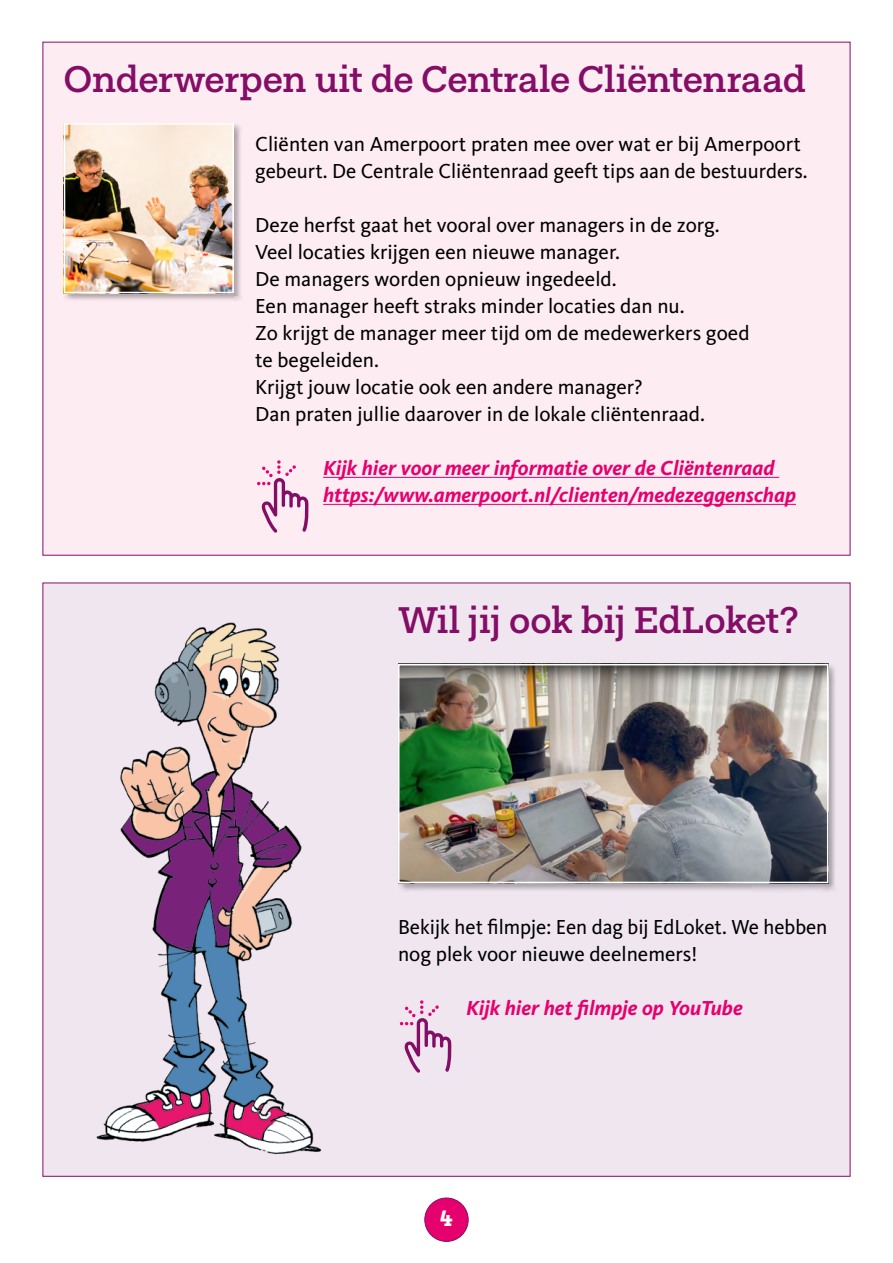
<style>
.page{position:relative;width:893px;height:1263px;background:#fff}
.page>*{position:absolute;margin:0;border:0;box-sizing:border-box;transform-origin:0 0}
.t1{font:500 37.5px "Fakt Slab Pro";letter-spacing:-.005em;color:#840e66}
.t2{font:700 22.5px "Fakt Slab Pro";color:#fff}
.t3{font:21px/27px "Kievit";color:#000}
.t4{font:italic 700 21px/27px "Kievit";color:#e6006d}
</style>
<div class="page">
<div style="left:43px;top:42px;width:807px;height:514px;background:#fdedf3"></div>
<hr style="left:323px;top:477px;width:456px;height:1px;background:#e6006d">
<hr style="left:323px;top:504px;width:473px;height:1px;background:#e6006d">
<div style="left:64px;top:123px;width:179px;height:179px;background:#000;opacity:.3"></div>
<img style="left:67px;top:126px;width:164px;height:164px">
<div style="left:64px;top:123px;width:170px;height:170px;border:2px solid #fff"></div>
<svg style="left:257px;top:460px;width:51px;height:73px"></svg>
<div style="left:43px;top:583px;width:807px;height:594px;background:#f0e6f0"></div>
<div style="left:398px;top:664px;width:439px;height:228px;background:#000;opacity:.3"></div>
<img style="left:401px;top:667px;width:424px;height:213px">
<div style="left:398px;top:664px;width:430px;height:219px;border:2px solid #fff"></div>
<img style="left:96px;top:622px;width:225px;height:533px">
<svg style="left:400px;top:1000px;width:51px;height:73px"></svg>
<div style="left:425px;top:1198px;width:43px;height:43px;background:#e6006d;border-radius:50%"></div>
<div style="left:424px;top:1198px;width:45px;height:44px;border:1px solid #840e66;border-radius:50%"></div>
<h1 class="t1" style="left:64px;top:54px;width:744px">Onderwerpen uit de Centrale Cliëntenraad</h1>
<p class="t3" style="left:255px;top:130px;width:554px">Cliënten van Amerpoort praten mee over wat er bij Amerpoort gebeurt. De Centrale Cliëntenraad geeft tips aan de bestuurders.</p>
<p class="t3" style="left:255px;top:211px;width:496px">Deze herfst gaat het vooral over managers in de zorg.<br>Veel locaties krijgen een nieuwe manager.<br>De managers worden opnieuw ingedeeld.<br>Een manager heeft straks minder locaties dan nu.<br>Zo krijgt de manager meer tijd om de medewerkers goed te begeleiden.<br>Krijgt jouw locatie ook een andere manager?<br>Dan praten jullie daarover in de lokale cliëntenraad.</p>
<p class="t4" style="left:323px;top:454px;width:474px">Kijk hier voor meer informatie over de Cliëntenraad https:/www.amerpoort.nl/clienten/medezeggenschap</p>
<h1 class="t1" style="left:398px;top:595px;width:402px">Wil jij ook bij EdLoket?</h1>
<p class="t3" style="left:398px;top:913px;width:431px">Bekijk het filmpje: Een dag bij EdLoket. We hebben nog plek voor nieuwe deelnemers!</p>
<p class="t4" style="left:466px;top:994px;width:278px">Kijk hier het filmpje op YouTube</p>
<p class="t2" style="left:440px;top:1204px;width:14px">4</p>
</div>
